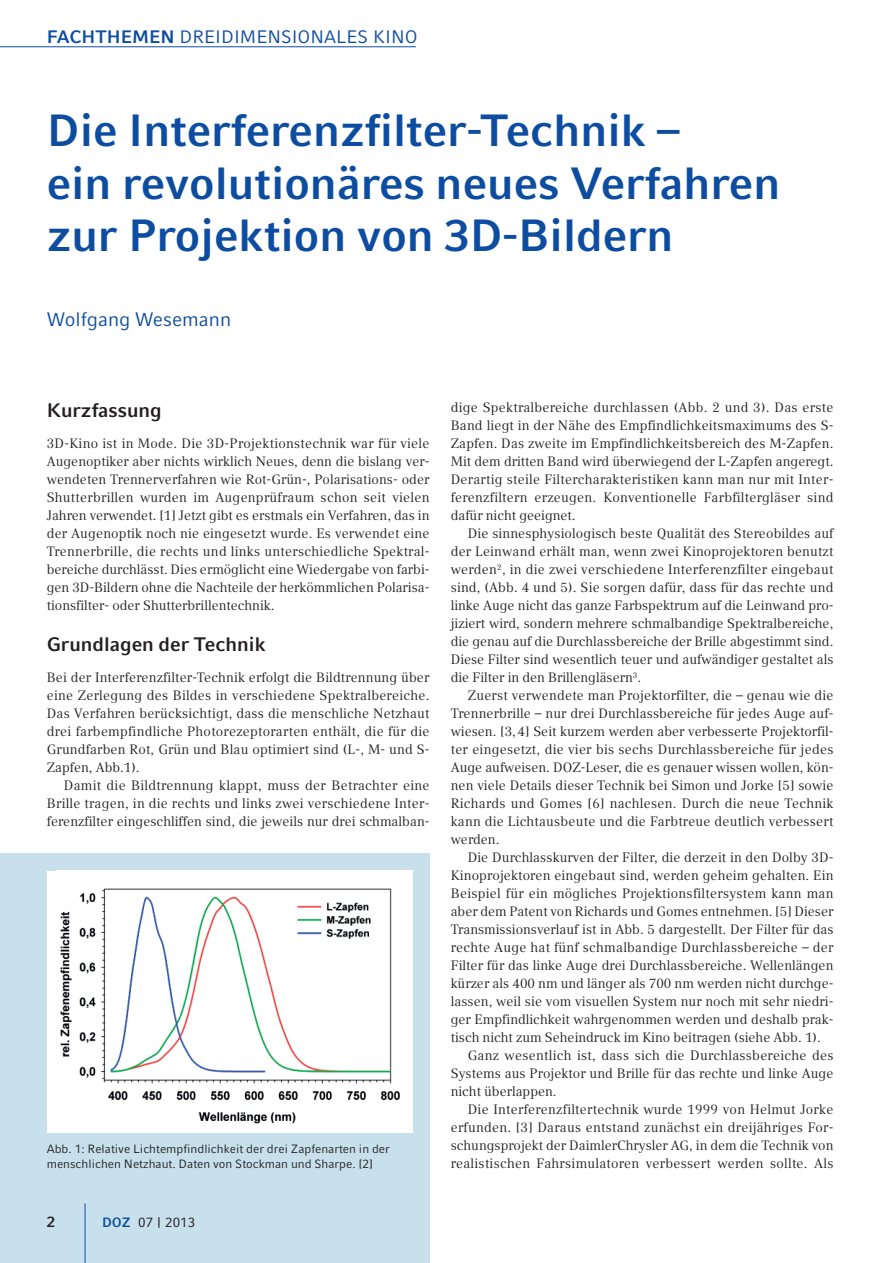
<style>
.page{position:relative;width:893px;height:1263px;background:#fff}
.page>*{position:absolute;margin:0;border:0;box-sizing:border-box;transform-origin:0 0}
.t1{font:700 45px/52.5px "Compatil Fact LT Pro";color:#0d4da1}
.t2{font:700 19.5px "Compatil Fact LT Pro";color:#231f20}
.t3{font:19.5px "Compatil Fact LT Pro";color:#0d4da1}
.t4{font:18px "Compatil Fact LT Pro";color:#0d4da1}
.t5{font:700 15px "Compatil Fact LT Pro";color:#231f20}
.t6{font:13.5px/18px "Compatil Text LT Pro";letter-spacing:.005em;color:#231f20;text-align:justify}
.t7{font:13.5px "Compatil Fact LT Pro";color:#231f20}
.t8{font:12px/15px "Compatil Fact LT Pro";color:#231f20}
.s1{font-weight:700}
.s2{font-weight:700;color:#0d4da1}
</style>
<div class="page">
<div style="left:0;top:853px;width:429px;height:410px;background:#c7e0ec"></div>
<hr style="left:85px;top:1203px;width:1px;height:60px;background:#0d4da1">
<hr style="left:0;top:46px;width:416px;height:1px;background:#0d4da1">
<div style="left:47px;top:871px;width:365px;height:261px;background:#fff"></div>
<img style="left:60px;top:888px;width:340px;height:236px">
<h3 class="t4" style="left:47px;top:31px;width:372px"><span class="s1">FACHTHEMEN</span> DREIDIMENSIONALES KINO</h3>
<h1 class="t1" style="left:47px;top:109px;width:735px">Die Interferenzfilter-Technik –<br>ein revolutionäres neues Verfahren zur Projektion von 3D-Bildern</h1>
<h2 class="t3" style="left:47px;top:313px;width:186px">Wolfgang Wesemann</h2>
<h2 class="t2" style="left:47px;top:403px;width:117px">Kurzfassung</h2>
<p class="t6" style="left:47px;top:436px;width:384px">3D-Kino ist in Mode. Die 3D-Projektionstechnik war für viele Augenoptiker aber nichts wirklich Neues, denn die bislang ver&shy;wendeten Trennerverfahren wie Rot-Grün-, Polarisations- oder Shutterbrillen wurden im Augenprüfraum schon seit vielen Jahren verwendet. [1] Jetzt gibt es erstmals ein Verfahren, das in der Augenoptik noch nie eingesetzt wurde. Es verwendet eine Trennerbrille, die rechts und links unterschiedliche Spektral&shy;bereiche durchlässt. Dies ermöglicht eine Wiedergabe von farbi&shy;gen 3D-Bildern ohne die Nachteile der herkömmlichen Polarisa&shy;tionsfilter- oder Shutterbrillentechnik.</p>
<h2 class="t2" style="left:47px;top:637px;width:221px">Grundlagen der Technik</h2>
<p class="t6" style="left:47px;top:670px;width:384px">Bei der Interferenzfilter-Technik erfolgt die Bildtrennung über eine Zerlegung des Bildes in verschiedene Spektralbereiche.<br>Das Verfahren berücksichtigt, dass die menschliche Netzhaut drei farbempfindliche Photorezeptorarten enthält, die für die Grundfarben Rot, Grün und Blau optimiert sind (L-, M- und S-Zapfen, Abb.1).</p>
<p class="t6" style="left:47px;top:778px;width:384px;text-indent:17px">Damit die Bildtrennung klappt, muss der Betrachter eine Brille tragen, in die rechts und links zwei verschiedene Inter&shy;ferenzfilter eingeschliffen sind, die jeweils nur drei schmalban-</p>
<p class="t8" style="left:47px;top:1142px;width:345px">Abb. 1: Relative Lichtempfindlichkeit der drei Zapfenarten in der menschlichen Netzhaut. Daten von Stockman und Sharpe. [2]</p>
<p class="t5" style="left:47px;top:1216px;width:10px">2</p>
<p class="t7" style="left:102px;top:1217px;width:95px"><span class="s2">DOZ</span> 07 | 2013</p>
<p class="t6" style="left:451px;top:400px;width:384px">dige Spektralbereiche durchlassen (Abb. 2 und 3). Das erste Band liegt in der Nähe des Empfindlichkeitsmaximums des S-Zapfen. Das zweite im Empfindlichkeitsbereich des M-Zapfen.<br>Mit dem dritten Band wird überwiegend der L-Zapfen angeregt.<br>Derartig steile Filtercharakteristiken kann man nur mit Inter&shy;ferenzfiltern erzeugen. Konventionelle Farbfiltergläser sind dafür nicht geeignet.</p>
<p class="t6" style="left:451px;top:526px;width:384px;text-indent:17px">Die sinnesphysiologisch beste Qualität des Stereobildes auf der Leinwand erhält man, wenn zwei Kinoprojektoren benutzt werden<sup>2</sup>, in die zwei verschiedene Interferenzfilter eingebaut sind, (Abb. 4 und 5). Sie sorgen dafür, dass für das rechte und linke Auge nicht das ganze Farbspektrum auf die Leinwand pro&shy;jiziert wird, sondern mehrere schmalbandige Spektralbereiche, die genau auf die Durchlassbereiche der Brille abgestimmt sind.<br>Diese Filter sind wesentlich teuer und aufwändiger gestaltet als die Filter in den Brillengläsern<sup>3</sup>.</p>
<p class="t6" style="left:451px;top:688px;width:384px;text-indent:17px">Zuerst verwendete man Projektorfilter, die – genau wie die Trennerbrille – nur drei Durchlassbereiche für jedes Auge auf&shy;wiesen. [3,4] Seit kurzem werden aber verbesserte Projektorfil&shy;ter eingesetzt, die vier bis sechs Durchlassbereiche für jedes Auge aufweisen. DOZ-Leser, die es genauer wissen wollen, kön&shy;nen viele Details dieser Technik bei Simon und Jorke [5] sowie Richards und Gomes [6] nachlesen. Durch die neue Technik kann die Lichtausbeute und die Farbtreue deutlich verbessert werden.</p>
<p class="t6" style="left:468px;top:850px;width:367px">Die Durchlasskurven der Filter, die derzeit in den Dolby 3D-</p>
<p class="t6" style="left:451px;top:868px;width:384px">Kinoprojektoren eingebaut sind, werden geheim gehalten. Ein</p>
<p class="t6" style="left:451px;top:886px;width:384px">Beispiel für ein mögliches Projektionsfiltersystem kann man</p>
<p class="t6" style="left:451px;top:904px;width:384px">aber dem Patent von Richards und Gomes entnehmen. [5] Dieser</p>
<p class="t6" style="left:451px;top:922px;width:384px">Transmissionsverlauf ist in Abb. 5 dargestellt. Der Filter für das</p>
<p class="t6" style="left:451px;top:940px;width:384px">rechte Auge hat fünf schmalbandige Durchlassbereiche – der</p>
<p class="t6" style="left:451px;top:958px;width:384px">Filter für das linke Auge drei Durchlassbereiche. Wellenlängen</p>
<p class="t6" style="left:451px;top:976px;width:384px">kürzer als 400 nm und länger als 700 nm werden nicht durchge-</p>
<p class="t6" style="left:451px;top:994px;width:384px">lassen, weil sie vom visuellen System nur noch mit sehr niedri-</p>
<p class="t6" style="left:451px;top:1012px;width:384px">ger Empfindlichkeit wahrgenommen werden und deshalb prak-</p>
<p class="t6" style="left:451px;top:1030px;width:371px">tisch nicht zum Seheindruck im Kino beitragen (siehe Abb. 1).</p>
<p class="t6" style="left:468px;top:1048px;width:367px">Ganz wesentlich ist, dass sich die Durchlassbereiche des</p>
<p class="t6" style="left:451px;top:1066px;width:384px">Systems aus Projektor und Brille für das rechte und linke Auge</p>
<p class="t6" style="left:451px;top:1084px;width:107px">nicht überlappen.</p>
<p class="t6" style="left:468px;top:1102px;width:367px">Die Interferenzfiltertechnik wurde 1999 von Helmut Jorke</p>
<p class="t6" style="left:451px;top:1120px;width:384px">erfunden. [3] Daraus entstand zunächst ein dreijähriges For-</p>
<p class="t6" style="left:451px;top:1138px;width:384px">schungsprojekt der DaimlerChrysler AG, in dem die Technik von</p>
<p class="t6" style="left:451px;top:1156px;width:384px">realistischen Fahrsimulatoren verbessert werden sollte. Als</p>
</div>
